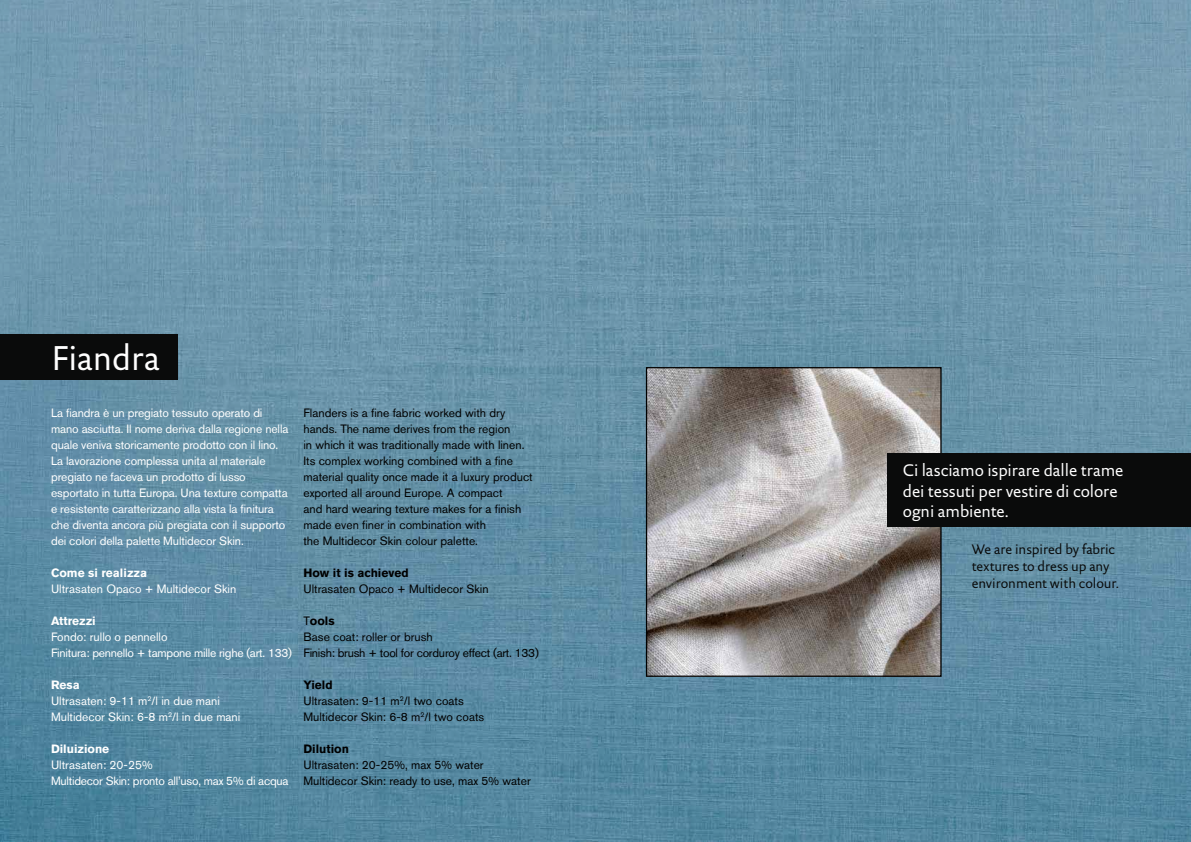
<style>
.page{position:relative;width:1191px;height:842px;background:#fff}
.page>*{position:absolute;margin:0;border:0;box-sizing:border-box;transform-origin:0 0}
.t1{font:35px "DTL Documenta Sans T";color:#fff}
.t2{font:17px/20.4px "DTL Documenta Sans T";letter-spacing:-.005em;color:#fff}
.t3{font:14px/17px "DTL Documenta Sans T";color:#0a0b0b}
.t4{font:12px/16px "Akzidenz Grotesk Std";letter-spacing:-.01em;color:#fff}
.t5{font:12px/16px "Akzidenz Grotesk Std";color:#000}
.t6{font:12px/16px "Akzidenz Grotesk Std";letter-spacing:-.02em;color:#000}
.t7{font:700 12px "Akzidenz Grotesk Std";color:#fff}
.t8{font:700 12px "Akzidenz Grotesk Std";color:#000}
.s1{font-weight:700}
</style>
<div class="page">
<img style="left:0;top:0;width:1191px;height:842px">
<div style="left:0;top:334px;width:177px;height:46px;background:#0a0b0b"></div>
<img style="left:648px;top:369px;width:291px;height:306px">
<div style="left:646px;top:367px;width:295px;height:310px;border:1px solid #000"></div>
<div style="left:887px;top:453px;width:304px;height:74px;background:#0a0b0b"></div>
<h1 class="t1" style="left:52px;top:336px;width:109px">Fiandra</h1>
<p class="t4" style="left:51px;top:405px;width:239px">La fiandra è un pregiato tessuto operato di mano asciutta. Il nome deriva dalla regione nella quale veniva storicamente prodotto con il lino.<br>La lavorazione complessa unita al materiale pregiato ne faceva un prodotto di lusso esportato in tutta Europa. Una texture compatta e resistente caratterizzano alla vista la finitura che diventa ancora più pregiata con il supporto dei colori della palette Multidecor Skin.</p>
<p class="t7" style="left:51px;top:566px;width:97px">Come si realizza</p>
<p class="t4" style="left:51px;top:581px;width:187px">Ultrasaten Opaco + Multidecor Skin</p>
<p class="t7" style="left:51px;top:614px;width:46px">Attrezzi</p>
<p class="t4" style="left:51px;top:629px;width:242px">Fondo: rullo o pennello<br>Finitura: pennello + tampone mille righe (art. 133)</p>
<p class="t4" style="left:51px;top:677px;width:191px"><span class="s1">Resa<br></span>Ultrasaten: 9-11 m<sup>2</sup>/l in due mani<br>Multidecor Skin: 6-8 m<sup>2</sup>/l in due mani</p>
<p class="t7" style="left:51px;top:742px;width:60px">Diluizione</p>
<p class="t4" style="left:51px;top:757px;width:239px">Ultrasaten: 20-25%<br>Multidecor Skin: pronto all’uso, max 5% di acqua</p>
<p class="t5" style="left:303px;top:405px;width:231px">Flanders is a fine fabric worked with dry hands. The name derives from the region<br>in which it was traditionally made with linen.<br>Its complex working combined with a fine material quality once made it a luxury product exported all around Europe. A compact<br>and hard wearing texture makes for a finish made even finer in combination with<br>the Multidecor Skin colour palette.</p>
<p class="t8" style="left:303px;top:566px;width:107px">How it is achieved</p>
<p class="t5" style="left:303px;top:581px;width:187px">Ultrasaten Opaco + Multidecor Skin</p>
<p class="t6" style="left:303px;top:613px;width:237px">T<span class="s1">ools<br></span>Base coat: roller or brush<br>Finish: brush + tool for corduroy effect (art. 133)</p>
<p class="t5" style="left:303px;top:677px;width:182px"><span class="s1">Yield<br></span>Ultrasaten: 9-11 m<sup>2</sup>/l two coats<br>Multidecor Skin: 6-8 m<sup>2</sup>/l two coats</p>
<p class="t8" style="left:303px;top:742px;width:47px">Dilution</p>
<p class="t5" style="left:303px;top:757px;width:229px">Ultrasaten: 20-25%, max 5% water<br>Multidecor Skin: ready to use, max 5% water</p>
<h2 class="t2" style="left:903px;top:460px;width:222px">Ci lasciamo ispirare dalle trame dei tessuti per vestire di colore ogni ambiente.</h2>
<p class="t3" style="left:971px;top:540px;width:148px">We are inspired by fabric textures to dress up any environment with colour.</p>
</div>
